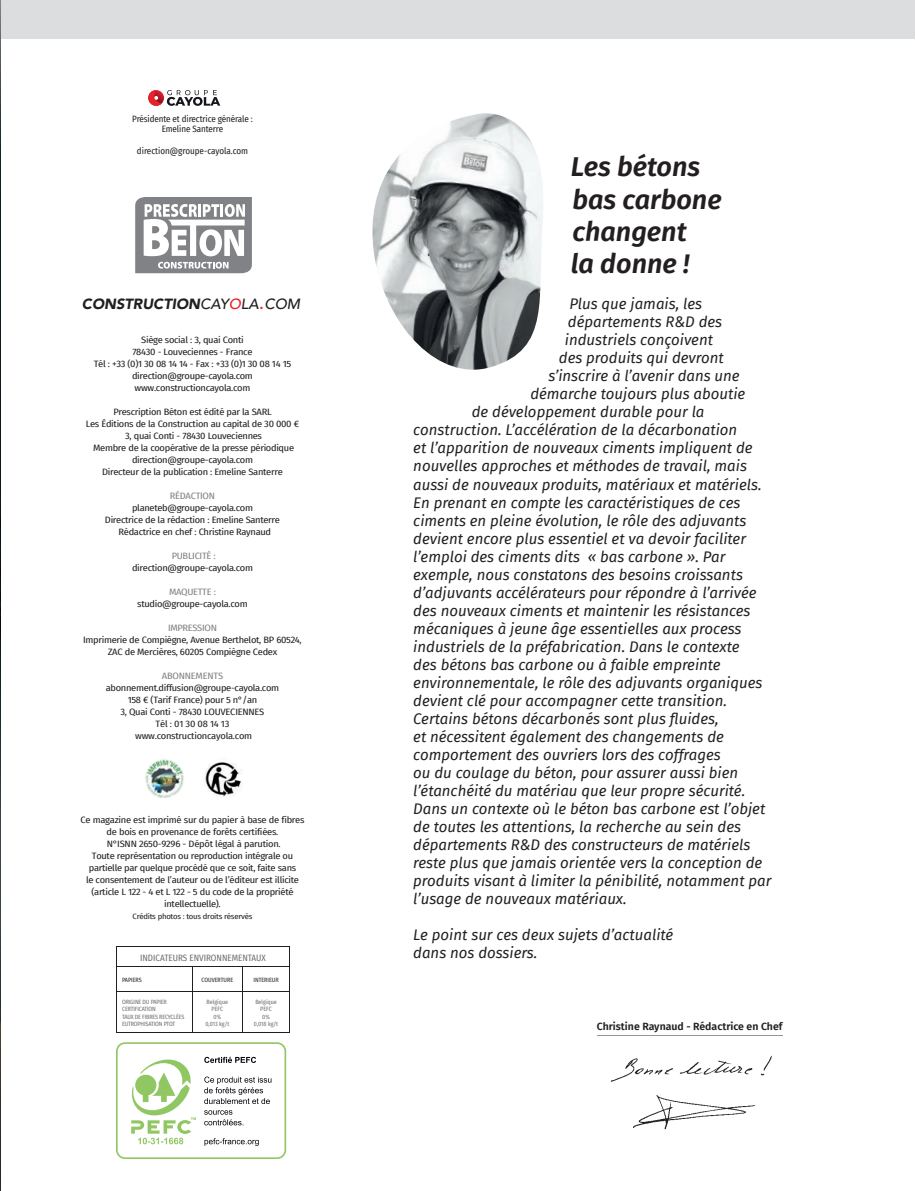
<style>
.page{position:relative;width:916px;height:1191px;background:#fff}
.page>*{position:absolute;margin:0;border:0;box-sizing:border-box;transform-origin:0 0}
.t1{font:italic 600 27px/32.4px "Fira Sans";color:#231f20}
.t2{font:italic 15px/18px "Fira Sans";color:#231f20}
.t3{font:italic 900 14.7px "Avenir";color:#231f20}
.t4{font:600 10.5px "Fira Sans";color:#231f20}
.t5{font:9px/12px "Fira Sans Condensed";letter-spacing:-.03em;color:#231f20;text-align:center;scale:1.15 1}
.t6{font:9px/10.8px "Fira Sans Condensed";letter-spacing:-.01em;color:#231f20;text-align:center}
.t7{font:9px "Fira Sans Condensed";letter-spacing:-.03em;color:#808285;scale:1.15 1}
.t8{font:9px "Fira Sans Condensed";color:#231f20}
.t9{font:9px "Fira Sans Condensed";color:#6c6d70}
.t10{font:7.5px "Fira Sans Condensed";letter-spacing:-.03em;color:#231f20;scale:1.15 1}
.t11{font:6px/7.5px "Fira Sans Condensed";letter-spacing:-.02em;color:#6c6d70}
.t12{font:6px/7.5px "Fira Sans Condensed";color:#6c6d70;text-align:center}
.t13{font:6px "Fira Sans Condensed";color:#231f20}
.s1{font-weight:500}
.s2{font-weight:500;color:#ee1d23}
.s3{font-weight:400;font-style:normal;font-size:19.8px;color:#ee1d23}
</style>
<div class="page">
<svg style="left:148px;top:90px;width:72px;height:16px"></svg>
<hr style="left:116px;top:945px;width:76px;height:1px;background:#231f20">
<hr style="left:192px;top:945px;width:50px;height:1px;background:#231f20">
<hr style="left:242px;top:945px;width:48px;height:1px;background:#231f20">
<svg style="left:116px;top:946px;width:174px;height:86px"></svg>
<hr style="left:116px;top:991px;width:76px;height:1px;background:#231f20">
<hr style="left:116px;top:992px;width:1px;height:40px;background:#231f20">
<hr style="left:192px;top:991px;width:50px;height:1px;background:#231f20">
<hr style="left:192px;top:992px;width:1px;height:40px;background:#231f20">
<hr style="left:242px;top:991px;width:48px;height:1px;background:#231f20">
<hr style="left:242px;top:992px;width:1px;height:40px;background:#231f20">
<hr style="left:290px;top:992px;width:1px;height:40px;background:#231f20">
<hr style="left:116px;top:1032px;width:76px;height:1px;background:#231f20">
<hr style="left:192px;top:1032px;width:50px;height:1px;background:#231f20">
<hr style="left:242px;top:1032px;width:48px;height:1px;background:#231f20">
<img style="left:144px;top:758px;width:41px;height:40px;border-radius:20px">
<img style="left:203px;top:757px;width:42px;height:42px;border-radius:21px">
<img style="left:610px;top:1055px;width:162px;height:75px">
<img style="left:372px;top:113px;width:171px;height:257px">
<div style="left:1px;top:0;width:914px;height:39px;background:#dcdddf"></div>
<hr style="left:596px;top:1035px;width:186px;height:1px;background:#939598">
<div style="left:116px;top:1042px;width:170px;height:116px;border:2px solid #91c763;border-radius:8px"></div>
<svg style="left:204px;top:1056px;width:52px;height:6px"></svg>
<svg style="left:204px;top:1138px;width:55px;height:7px"></svg>
<svg style="left:204px;top:1076px;width:67px;height:27px"></svg>
<svg style="left:204px;top:1110px;width:39px;height:15px"></svg>
<svg style="left:131px;top:1059px;width:65px;height:85px"></svg>
<svg style="left:135px;top:197px;width:117px;height:77px"></svg>
<img style="left:0;top:1px;width:1px;height:1186px">
<p class="t6" style="left:132px;top:113px;width:122px">Présidente et directrice générale :<br>Emeline Santerre</p>
<p class="t8" style="left:137px;top:144px;width:113px">direction@groupe-cayola.com</p>
<p class="t3" style="left:82px;top:295px;width:220px">CONSTRUCTION<span class="s1">CAY</span><span class="s2">O</span><span class="s1">LA</span><span class="s3">.</span><span class="s1">COM</span></p>
<p class="t5" style="left:94px;top:333px;width:173px">Siège social : 3, quai Conti<br>78430 - Louveciennes - France<br>Tél : +33 (0)1 30 08 14 14 - Fax : +33 (0)1 30 08 14 15 direction@groupe-cayola.com www.constructioncayola.com</p>
<p class="t5" style="left:86px;top:405px;width:187px">Prescription Béton est édité par la SARL<br>Les Éditions de la Construction au capital de 30 000 € 3, quai Conti - 78430 Louveciennes<br>Membre de la coopérative de la presse périodique direction@groupe-cayola.com<br>Directeur de la publication : Emeline Santerre</p>
<p class="t7" style="left:170px;top:489px;width:41px">RÉDACTION</p>
<p class="t5" style="left:105px;top:501px;width:154px">planeteb@groupe-cayola.com<br>Directrice de la rédaction : Emeline Santerre<br>Rédactrice en chef : Christine Raynaud</p>
<p class="t7" style="left:172px;top:549px;width:40px">PUBLICITÉ :</p>
<p class="t5" style="left:132px;top:561px;width:107px">direction@groupe-cayola.com</p>
<p class="t7" style="left:214px;top:585px;width:3px">ࡪ</p>
<p class="t5" style="left:137px;top:597px;width:98px">studio@groupe-cayola.com</p>
<p class="t7" style="left:168px;top:621px;width:44px">IMPRESSION</p>
<p class="t5" style="left:83px;top:633px;width:191px">Imprimerie de Compiègne, Avenue Berthelot, BP 60524,<br>ZAC de Mercières, 60205 Compiègne Cedex</p>
<p class="t7" style="left:162px;top:669px;width:55px">ABONNEMENTS</p>
<p class="t5" style="left:106px;top:681px;width:152px">abonnement.diffusion@groupe-cayola.com<br>158 € (Tarif France) pour 5 n°/an<br>3, Quai Conti - 78430 LOUVECIENNES<br>Tél : 01 30 08 14 13 www.constructioncayola.com</p>
<p class="t5" style="left:80px;top:813px;width:196px">Ce magazine est imprimé sur du papier à base de fibres de bois en provenance de forêts certifiées.<br>N°ISNN 2650-9296 - Dépôt légal à parution.<br>Toute représentation ou reproduction intégrale ou partielle par quelque procédé que ce soit, faite sans<br>le consentement de l’auteur ou de l’éditeur est illicite (article L 122 - 4 et L 122 - 5 du code de la propriété intellectuelle).</p>
<p class="t10" style="left:133px;top:910px;width:106px">Crédits photos : tous droits réservés</p>
<p class="t9" style="left:140px;top:950px;width:127px">INDICATEURS ENVIRONNEMENTAUX</p>
<p class="t13" style="left:122px;top:975px;width:21px">PAPIERS</p>
<p class="t13" style="left:201px;top:975px;width:33px">COUVERTURE</p>
<p class="t13" style="left:253px;top:975px;width:27px">INTERIEUR</p>
<p class="t11" style="left:122px;top:997px;width:64px">ORIGINE DU PAPIER<br>CERTIFICATION<br>TAUX DE FIBRES RECYCLÉES<br>EUTROPHISATION PTOT</p>
<p class="t12" style="left:205px;top:997px;width:25px">Belgique<br>PEFC<br>0%<br>0,013 kg/t</p>
<p class="t12" style="left:254px;top:997px;width:26px">Belgique<br>PEFC<br>0%<br>0,018 kg/t</p>
<h1 class="t1" style="left:571px;top:149px;width:152px">Les bétons bas carbone changent<br>la donne !</h1>
<p class="t2" style="left:569px;top:295px;width:134px">Plus que jamais, les</p>
<p class="t2" style="left:568px;top:313px;width:156px">départements R&amp;D des</p>
<p class="t2" style="left:565px;top:331px;width:150px">industriels conçoivent</p>
<p class="t2" style="left:559px;top:349px;width:166px">des produits qui devront</p>
<p class="t2" style="left:548px;top:367px;width:193px">s’inscrire à l’avenir dans une</p>
<p class="t2" style="left:530px;top:385px;width:216px">démarche toujours plus aboutie</p>
<p class="t2" style="left:472px;top:403px;width:234px">de développement durable pour la</p>
<p class="t2" style="left:413px;top:421px;width:325px">construction. L’accélération de la décarbonation</p>
<p class="t2" style="left:413px;top:439px;width:341px">et l’apparition de nouveaux ciments impliquent de</p>
<p class="t2" style="left:413px;top:457px;width:335px">nouvelles approches et méthodes de travail, mais</p>
<p class="t2" style="left:413px;top:475px;width:350px">aussi de nouveaux produits, matériaux et matériels.</p>
<p class="t2" style="left:413px;top:493px;width:328px">En prenant en compte les caractéristiques de ces</p>
<p class="t2" style="left:413px;top:511px;width:334px">ciments en pleine évolution, le rôle des adjuvants</p>
<p class="t2" style="left:413px;top:529px;width:334px">devient encore plus essentiel et va devoir faciliter</p>
<p class="t2" style="left:413px;top:547px;width:313px">l’emploi des ciments dits « bas carbone ». Par</p>
<p class="t2" style="left:413px;top:565px;width:331px">exemple, nous constatons des besoins croissants</p>
<p class="t2" style="left:413px;top:583px;width:344px">d’adjuvants accélérateurs pour répondre à l’arrivée</p>
<p class="t2" style="left:413px;top:601px;width:339px">des nouveaux ciments et maintenir les résistances</p>
<p class="t2" style="left:413px;top:619px;width:330px">mécaniques à jeune âge essentielles aux process</p>
<p class="t2" style="left:413px;top:637px;width:328px">industriels de la préfabrication. Dans le contexte</p>
<p class="t2" style="left:413px;top:655px;width:309px">des bétons bas carbone ou à faible empreinte</p>
<p class="t2" style="left:413px;top:673px;width:350px">environnementale, le rôle des adjuvants organiques</p>
<p class="t2" style="left:413px;top:691px;width:315px">devient clé pour accompagner cette transition.</p>
<p class="t2" style="left:413px;top:709px;width:307px">Certains bétons décarbonés sont plus fluides,</p>
<p class="t2" style="left:413px;top:727px;width:312px">et nécessitent également des changements de</p>
<p class="t2" style="left:413px;top:745px;width:309px">comportement des ouvriers lors des coffrages</p>
<p class="t2" style="left:413px;top:763px;width:326px">ou du coulage du béton, pour assurer aussi bien</p>
<p class="t2" style="left:413px;top:781px;width:333px">l’étanchéité du matériau que leur propre sécurité.</p>
<p class="t2" style="left:413px;top:799px;width:353px">Dans un contexte où le béton bas carbone est l’objet</p>
<p class="t2" style="left:413px;top:817px;width:329px">de toutes les attentions, la recherche au sein des</p>
<p class="t2" style="left:413px;top:835px;width:338px">départements R&amp;D des constructeurs de matériels</p>
<p class="t2" style="left:413px;top:853px;width:350px">reste plus que jamais orientée vers la conception de</p>
<p class="t2" style="left:413px;top:871px;width:360px">produits visant à limiter la pénibilité, notamment par</p>
<p class="t2" style="left:413px;top:889px;width:215px">l’usage de nouveaux matériaux.</p>
<p class="t2" style="left:413px;top:925px;width:261px">Le point sur ces deux sujets d’actualité dans nos dossiers.</p>
<p class="t4" style="left:596px;top:1017px;width:187px">Christine Raynaud - Rédactrice en Chef</p>
</div>
